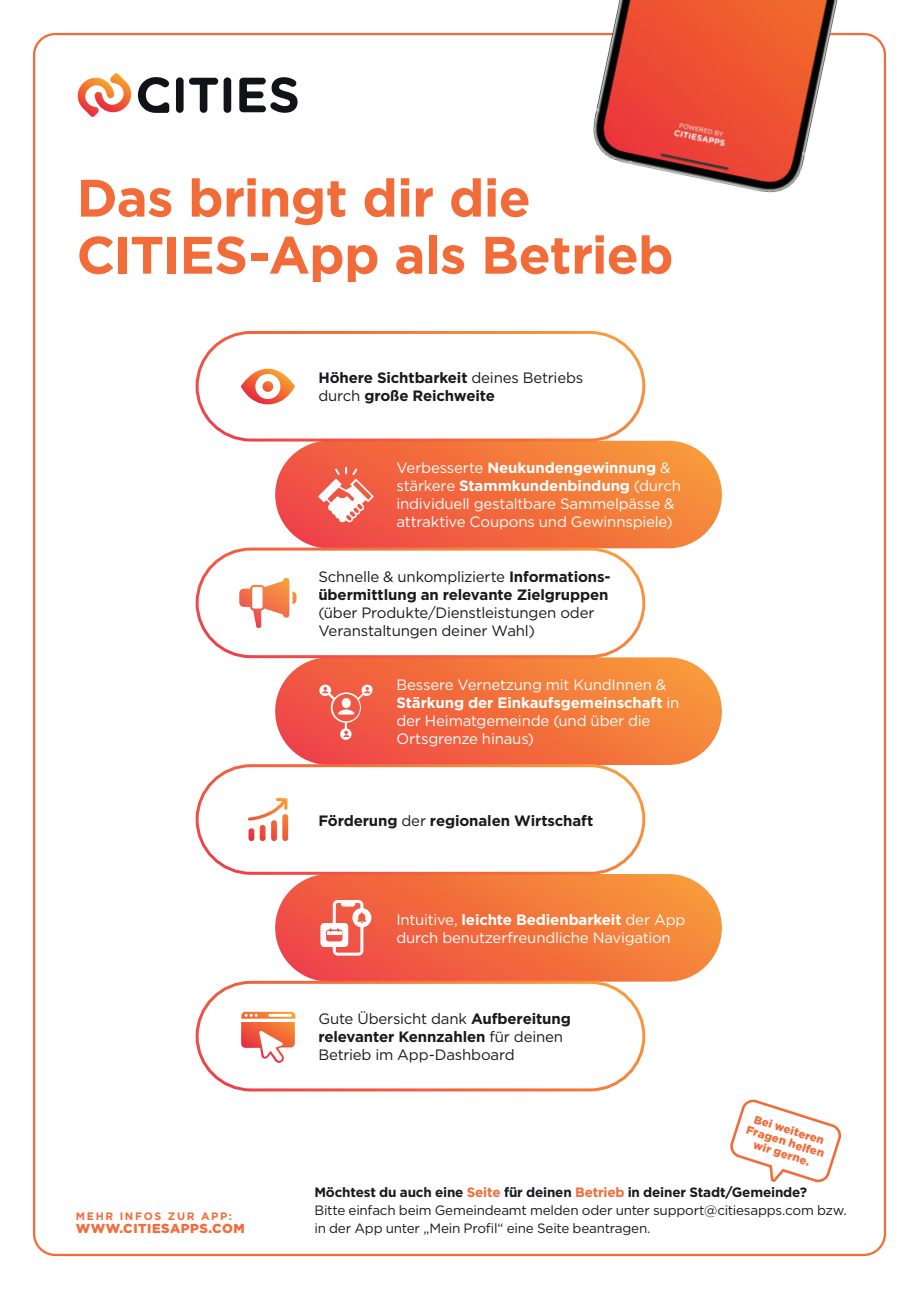
<style>
.page{position:relative;width:919px;height:1289px;background:#fff}
.page>*{position:absolute;margin:0;border:0;box-sizing:border-box;transform-origin:0 0}
.t1{font:700 52.5px/57px "Gotham";letter-spacing:-.015em;color:#f26c3a}
.t2{font:15px/18px "Gotham";letter-spacing:-.015em;color:#fff}
.t3{font:700 15px/18px "Gotham";letter-spacing:-.01em;color:#1a191e}
.t4{font:15px/18px "Gotham";letter-spacing:-.015em;color:#1a191e}
.t5{font:13.5px/18px "Gotham";letter-spacing:-.02em;color:#1a191e}
.t6{font:900 13.05px "Gotham";letter-spacing:.04em;color:#f26c3a}
.t7{font:900 11.4px/12.3px "Gotham";color:#f26c3a;text-align:center}
.t8{font:700 10.8px "Gotham";letter-spacing:.15em;color:#f26c3a}
.s1{font-weight:400}
.s2{font-weight:700}
.s3{font-weight:700;color:#f26c3a}
</style>
<div class="page">
<div style="left:176px;top:77px;width:7px;height:36px;background:#101317;border-radius:4px"></div>
<svg style="left:189px;top:78px;width:29px;height:35px"></svg>
<div style="left:223px;top:77px;width:8px;height:36px;background:#101317;border-radius:4px"></div>
<svg style="left:239px;top:77px;width:58px;height:36px"></svg>
<svg style="left:77px;top:73px;width:92px;height:44px"></svg>
<svg style="left:730px;top:1099px;width:112px;height:84px"></svg>
<svg style="left:275px;top:874px;width:446px;height:107px;background:#f2703e"></svg>
<svg style="left:275px;top:657px;width:446px;height:108px;background:#f2703e"></svg>
<svg style="left:319px;top:684px;width:54px;height:55px;background:#f27466"></svg>
<svg style="left:275px;top:441px;width:446px;height:107px;background:#f2703d"></svg>
<svg style="left:318px;top:467px;width:55px;height:55px"></svg>
<img style="left:580px;top:0;width:263px;height:193px">
<div style="left:195px;top:331px;width:450px;height:110px;border:3px solid #fff;border-radius:54px"></div>
<svg style="left:241px;top:368px;width:54px;height:36px"></svg>
<div style="left:195px;top:547px;width:450px;height:111px;border:3px solid #fff;border-radius:54px"></div>
<svg style="left:239px;top:578px;width:57px;height:50px"></svg>
<div style="left:195px;top:764px;width:450px;height:110px;border:3px solid #fff;border-radius:54px"></div>
<svg style="left:248px;top:798px;width:40px;height:43px"></svg>
<svg style="left:320px;top:900px;width:51px;height:55px"></svg>
<div style="left:195px;top:980px;width:450px;height:111px;border:3px solid #fff;border-radius:54px"></div>
<svg style="left:241px;top:1011px;width:54px;height:51px"></svg>
<h1 class="t1" style="left:77px;top:169px;width:598px">Das bringt dir die<br>CITIES-App als Betrieb</h1>
<p class="t3" style="left:318px;top:369px;width:266px">Höhere Sichtbarkeit <span class="s1">deines Betriebs durch</span> große Reichweite</p>
<p class="t2" style="left:396px;top:459px;width:286px">Verbesserte <span class="s2">Neukundengewinnung</span> &amp; stärkere <span class="s2">Stammkundenbindung</span> (durch individuell gestaltbare Sammelpässe &amp; attraktive Coupons und Gewinnspiele)</p>
<p class="t3" style="left:318px;top:567px;width:294px"><span class="s1">Schnelle &amp; unkomplizierte</span> Informations&shy;übermittlung an relevante Zielgruppen</p>
<p class="t4" style="left:318px;top:603px;width:278px">(über Produkte/Dienstleistungen oder<br>Veranstaltungen deiner Wahl)</p>
<p class="t2" style="left:396px;top:675px;width:284px">Bessere Vernetzung mit KundInnen &amp;<br><span class="s2">Stärkung der Einkaufsgemeinschaft</span> in der Heimatgemeinde (und über die<br>Ortsgrenze hinaus)</p>
<p class="t3" style="left:318px;top:811px;width:276px">Förderung <span class="s1">der</span> regionalen Wirtschaft</p>
<p class="t2" style="left:396px;top:910px;width:290px">Intuitive, <span class="s2">leichte Bedienbarkeit</span> der App durch benutzerfreundliche Navigation</p>
<p class="t8" style="left:76px;top:1208px;width:158px">MEHR INFOS ZUR APP:</p>
<p class="t6" style="left:76px;top:1219px;width:170px">WWW.CITIESAPPS.COM</p>
<p class="t4" style="left:318px;top:1009px;width:254px">Gute Übersicht dank <span class="s2">Aufbereitung relevanter Kennzahlen</span> für deinen<br>Betrieb im App-Dashboard</p>
<p class="t7" style="left:752px;top:1111px;width:83px;rotate:18deg">Bei weiteren<br>Fragen helfen wir gerne.</p>
<p class="t5" style="left:314px;top:1183px;width:534px"><span class="s2">Möchtest du auch eine</span> <span class="s3">Seite</span> <span class="s2">für deinen</span> <span class="s3">Betrieb</span> <span class="s2">in deiner Stadt/Gemeinde?<br></span>Bitte einfach beim Gemeindeamt melden oder unter support@citiesapps.com bzw. in der App unter „Mein Profil“ eine Seite beantragen.</p>
</div>
